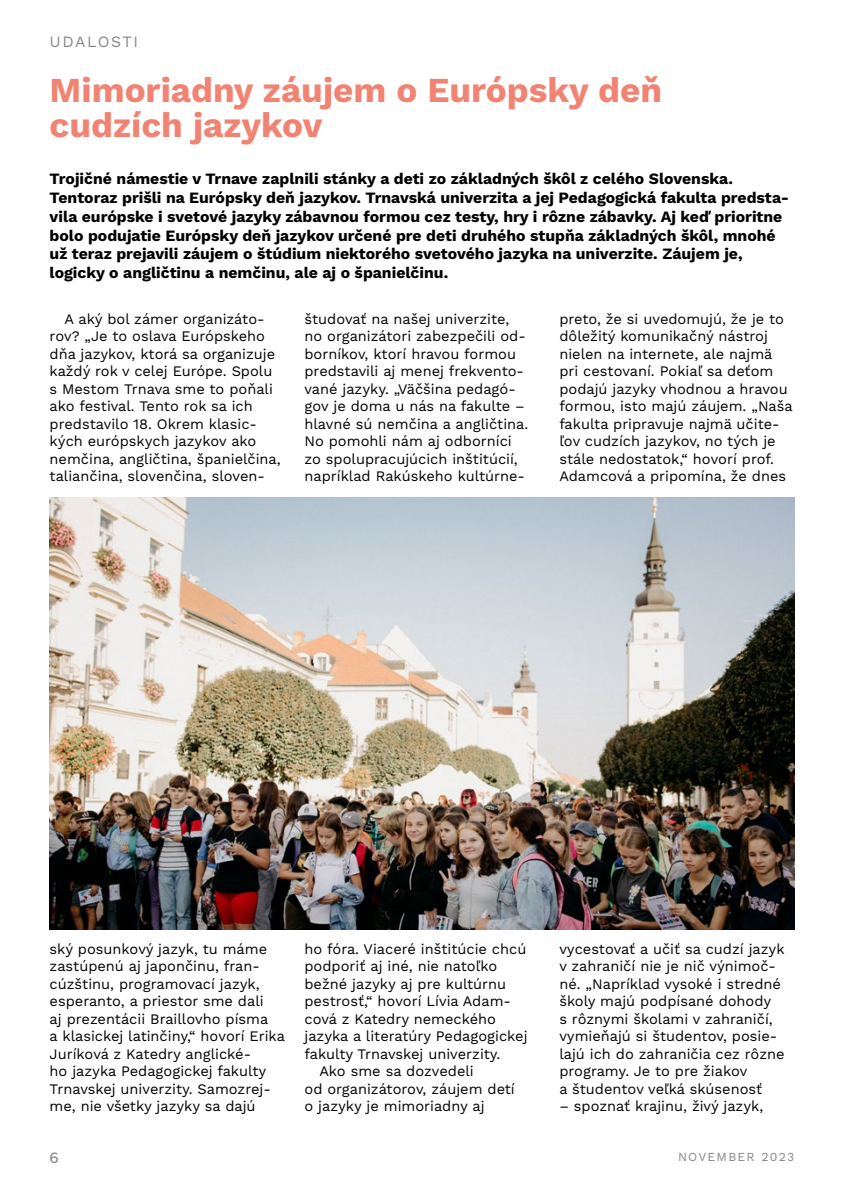
<style>
.page{position:relative;width:844px;height:1191px;background:#fff}
.page>*{position:absolute;margin:0;border:0;box-sizing:border-box;transform-origin:0 0}
.t1{font:700 35px/35px "Work Sans";color:#f08372}
.t2{font:700 15.75px/18.7px "Work Sans";color:#000}
.t3{font:15.75px "Work Sans";letter-spacing:.1em;color:#878787}
.t4{font:15.75px "Basic Sans";color:#878787}
.t5{font:14.53px/17.5px "Work Sans";color:#000}
.t6{font:12.25px "Work Sans";letter-spacing:.1em;color:#878787}
</style>
<div class="page">
<img style="left:50px;top:497px;width:744px;height:432px">
<p class="t3" style="left:50px;top:32px;width:90px">UDALOSTI</p>
<h1 class="t1" style="left:50px;top:71px;width:614px">Mimoriadny záujem o Európsky deň cudzích jazykov</h1>
<p class="t2" style="left:50px;top:169px;width:741px">Trojičné námestie v Trnave zaplnili stánky a deti zo základných škôl z celého Slovenska.<br>Tentoraz prišli na Európsky deň jazykov. Trnavská univerzita a jej Pedagogická fakulta predsta&shy;vila európske i svetové jazyky zábavnou formou cez testy, hry i rôzne zábavky. Aj keď prioritne bolo podujatie Európsky deň jazykov určené pre deti druhého stupňa základných škôl, mnohé už teraz prejavili záujem o štúdium niektorého svetového jazyka na univerzite. Záujem je, logicky o angličtinu a nemčinu, ale aj o španielčinu.</p>
<p class="t5" style="left:50px;top:311px;width:232px;text-indent:15px">A aký bol zámer organizáto&shy;rov? „Je to oslava Európskeho dňa jazykov, ktorá sa organizuje každý rok v celej Európe. Spolu s Mestom Trnava sme to poňali ako festival. Tento rok sa ich predstavilo 18. Okrem klasic&shy;kých európskych jazykov ako nemčina, angličtina, španielčina, taliančina, slovenčina, sloven-</p>
<p class="t5" style="left:304px;top:311px;width:225px">študovať na našej univerzite, no organizátori zabezpečili od&shy;borníkov, ktorí hravou formou predstavili aj menej frekvento&shy;vané jazyky. „Väčšina pedagó&shy;gov je doma u nás na fakulte – hlavné sú nemčina a angličtina.<br>No pomohli nám aj odborníci zo spolupracujúcich inštitúcií, napríklad Rakúskeho kultúrne-</p>
<p class="t5" style="left:559px;top:311px;width:235px">preto, že si uvedomujú, že je to dôležitý komunikačný nástroj nielen na internete, ale najmä pri cestovaní. Pokiaľ sa deťom podajú jazyky vhodnou a hravou formou, isto majú záujem. „Naša fakulta pripravuje najmä učite&shy;ľov cudzích jazykov, no tých je stále nedostatok,“ hovorí prof.<br>Adamcová a pripomína, že dnes</p>
<p class="t5" style="left:50px;top:941px;width:237px">ský posunkový jazyk, tu máme zastúpenú aj japončinu, fran&shy;cúzštinu, programovací jazyk, esperanto, a priestor sme dali<br>aj prezentácii Braillovho písma<br>a klasickej latinčiny,“ hovorí Erika<br>Juríková z Katedry anglické-<br>ho jazyka Pedagogickej fakulty<br>Trnavskej univerzity. Samozrej&shy;me, nie všetky jazyky sa dajú</p>
<p class="t5" style="left:304px;top:941px;width:223px">ho fóra. Viaceré inštitúcie chcú</p>
<p class="t5" style="left:304px;top:958px;width:194px">podporiť aj iné, nie natoľko</p>
<p class="t5" style="left:304px;top:976px;width:203px">bežné jazyky aj pre kultúrnu</p>
<p class="t5" style="left:304px;top:993px;width:208px">pestrosť,“ hovorí Lívia Adam-</p>
<p class="t5" style="left:304px;top:1011px;width:193px">cová z Katedry nemeckého</p>
<p class="t5" style="left:304px;top:1028px;width:224px">jazyka a literatúry Pedagogickej</p>
<p class="t5" style="left:304px;top:1046px;width:197px">fakulty Trnavskej univerzity.</p>
<p class="t5" style="left:319px;top:1063px;width:156px">Ako sme sa dozvedeli</p>
<p class="t5" style="left:304px;top:1081px;width:212px">od organizátorov, záujem detí</p>
<p class="t5" style="left:304px;top:1098px;width:182px">o jazyky je mimoriadny aj</p>
<p class="t5" style="left:559px;top:941px;width:227px">vycestovať a učiť sa cudzí jazyk v zahraničí nie je nič výnimoč&shy;né. „Napríklad vysoké i stredné školy majú podpísané dohody<br>s rôznymi školami v zahraničí, vymieňajú si študentov, posie&shy;lajú ich do zahraničia cez rôzne programy. Je to pre žiakov<br>a študentov veľká skúsenosť</p>
<p class="t5" style="left:559px;top:1098px;width:205px">– spoznať krajinu, živý jazyk,</p>
<p class="t4" style="left:50px;top:1148px;width:11px">6</p>
<p class="t6" style="left:677px;top:1149px;width:118px">NOVEMBER 2023</p>
</div>
